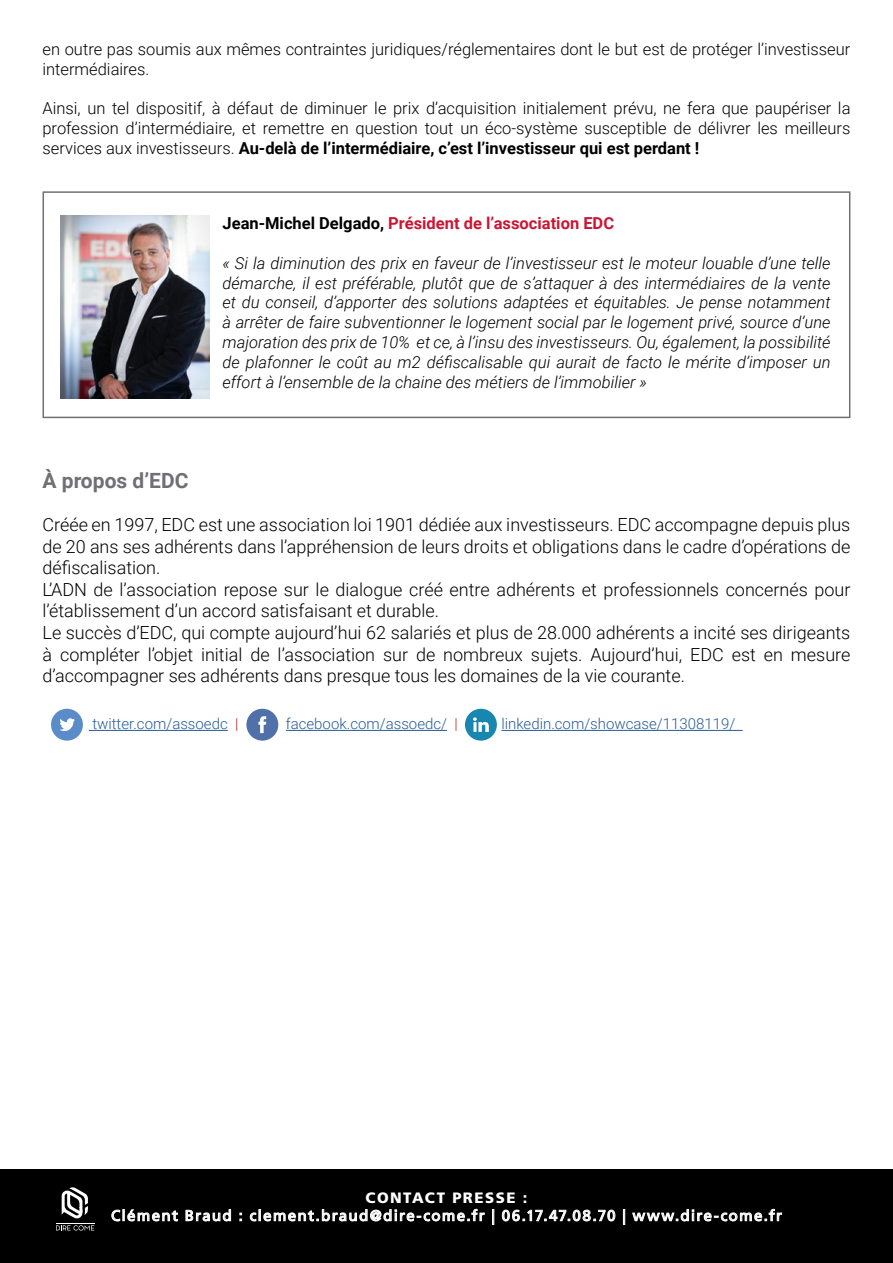
<style>
.page{position:relative;width:893px;height:1263px;background:#fff}
.page>*{position:absolute;margin:0;border:0;box-sizing:border-box;transform-origin:0 0}
.t1{font:700 21px "Roboto";color:#706f75}
.t2{font:300 18px/21.6px "Roboto";color:#000}
.t3{font:italic 300 16.5px/19.8px "Roboto";color:#000;text-align:justify}
.t4{font:300 16.5px/19.8px "Roboto";color:#000}
.t5{font:700 16.5px "Roboto";color:#cc1534}
.t6{font:300 15px "Roboto";color:#275b9b}
.t7{font:15px "Frutiger LT Std";letter-spacing:.095em;color:#fff}
.t8{font:900 15px "Frutiger LT Std";letter-spacing:.095em;color:#fff}
.s1{font-weight:700}
.s2{color:#000}
.s3{color:#b51f1f}
</style>
<div class="page">
<div style="left:0;top:1169px;width:893px;height:94px;background:#000"></div>
<svg style="left:111px;top:1209px;width:67px;height:13px"></svg>
<svg style="left:185px;top:1209px;width:46px;height:13px"></svg>
<svg style="left:240px;top:1213px;width:2px;height:8px"></svg>
<svg style="left:250px;top:1208px;width:235px;height:14px"></svg>
<svg style="left:492px;top:1209px;width:2px;height:15px"></svg>
<svg style="left:502px;top:1209px;width:114px;height:13px"></svg>
<svg style="left:623px;top:1209px;width:2px;height:15px"></svg>
<svg style="left:632px;top:1208px;width:150px;height:14px"></svg>
<hr style="left:56px;top:1223px;width:38px;height:1px;background:#fff">
<svg style="left:56px;top:1225px;width:38px;height:5px"></svg>
<svg style="left:62px;top:1187px;width:26px;height:32px"></svg>
<img style="left:61px;top:215px;width:149px;height:183px">
<hr style="left:89px;top:730px;width:139px;height:1px;background:#275b9b">
<hr style="left:286px;top:730px;width:161px;height:1px;background:#275b9b">
<hr style="left:501px;top:730px;width:242px;height:1px;background:#275b9b">
<svg style="left:465px;top:709px;width:32px;height:32px"></svg>
<div style="left:246px;top:709px;width:32px;height:32px;background:#4f70a8;border-radius:50%"></div>
<svg style="left:258px;top:716px;width:8px;height:17px"></svg>
<svg style="left:51px;top:709px;width:32px;height:32px"></svg>
<div style="left:43px;top:191px;width:807px;height:227px;border:2px solid #706f75"></div>
<p class="t4" style="left:43px;top:39px;width:809px">en outre pas soumis aux mêmes contraintes juridiques/réglementaires dont le but est de protéger l’investisseur intermédiaires.</p>
<p class="t4" style="left:43px;top:98px;width:809px;text-align:justify">Ainsi, un tel dispositif, à défaut de diminuer le prix d’acquisition initialement prévu, ne fera que paupériser la profession d’intermédiaire, et remettre en question tout un éco-système susceptible de délivrer les meilleurs services aux investisseurs. <span class="s1">Au-delà de l’intermédiaire, c’est l’investisseur qui est perdant !</span></p>
<p class="t5" style="left:223px;top:212px;width:393px"><span class="s2">Jean-Michel Delgado,</span> Président de l’association EDC</p>
<p class="t3" style="left:223px;top:252px;width:610px">« Si la diminution des prix en faveur de l’investisseur est le moteur louable d’une telle démarche, il est préférable, plutôt que de s’attaquer à des intermédiaires de la vente et du conseil, d’apporter des solutions adaptées et équitables. Je pense notamment à arrêter de faire subventionner le logement social par le logement privé, source d’une majoration des prix de 10% et ce, à l’insu des investisseurs. Ou, également, la possibilité de plafonner le coût au m2 défiscalisable qui aurait de facto le mérite d’imposer un effort à l’ensemble de la chaine des métiers de l’immobilier »</p>
<p class="t1" style="left:43px;top:466px;width:147px">À propos d’EDC</p>
<p class="t2" style="left:43px;top:513px;width:809px">Créée en 1997, EDC est une association loi 1901 dédiée aux investisseurs. EDC accompagne depuis plus de 20 ans ses adhérents dans l’appréhension de leurs droits et obligations dans le cadre d’opérations de défiscalisation.<br>L’ADN de l’association repose sur le dialogue créé entre adhérents et professionnels concernés pour l’établissement d’un accord satisfaisant et durable.<br>Le succès d’EDC, qui compte aujourd’hui 62 salariés et plus de 28.000 adhérents a incité ses dirigeants à compléter l’objet initial de l’association sur de nombreux sujets. Aujourd’hui, EDC est en mesure d’accompagner ses adhérents dans presque tous les domaines de la vie courante.</p>
<p class="t6" style="left:92px;top:713px;width:148px">twitter.com/assoedc <span class="s3">|</span></p>
<p class="t6" style="left:286px;top:713px;width:173px">facebook.com/assoedc/ <span class="s3">|</span></p>
<p class="t6" style="left:501px;top:713px;width:235px">linkedin.com/showcase/11308119/</p>
<p class="t8" style="left:366px;top:1188px;width:163px">CONTACT PRESSE :</p>
<p class="t7" style="left:111px;top:1207px;width:672px">Clément Braud : clement.braud@dire-come.fr | 06.17.47.08.70 | www.dire-come.fr</p>
</div>
